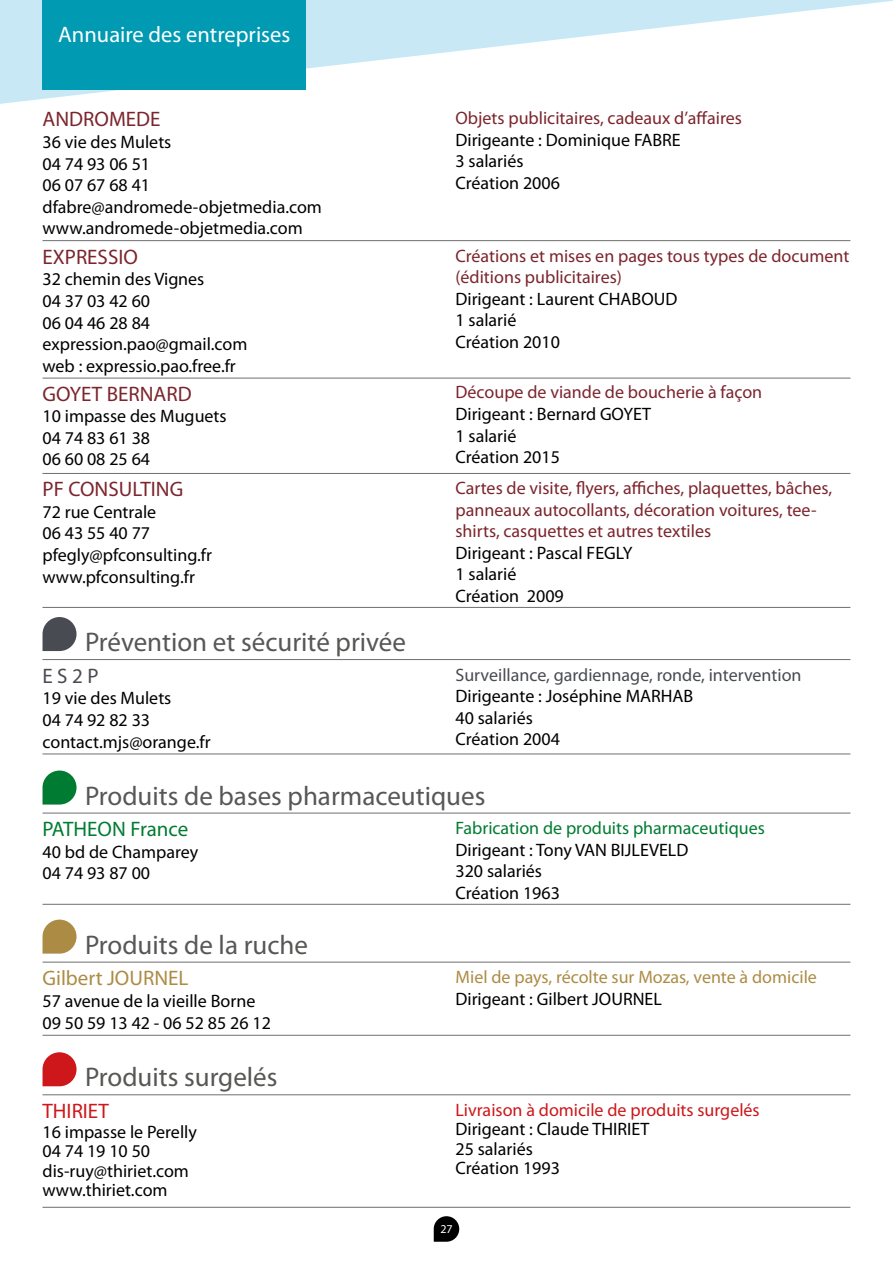
<style>
.page{position:relative;width:893px;height:1263px;background:#fff}
.page>*{position:absolute;margin:0;border:0;box-sizing:border-box;transform-origin:0 0}
.t1{font:27px "Myriad Pro";color:#575756}
.t2{font:22.5px "Myriad Pro";color:#fff}
.t3{font:21px "Myriad Pro";color:#7c252d}
.t4{font:21px "Myriad Pro";color:#ac8c45}
.t5{font:21px "Myriad Pro";color:#007c32}
.t6{font:21px "Myriad Pro";color:#cd171a}
.t7{font:21px "Myriad Pro";color:#494b52}
.t8{font:18px/21.6px "Myriad Pro";color:#000}
.t9{font:18px/21.6px "Myriad Pro";color:#7c252d}
.t10{font:18px "Myriad Pro";color:#494b52}
.t11{font:18px "Myriad Pro";color:#ac8c45}
.t12{font:18px "Myriad Pro";color:#007c32}
.t13{font:18px "Myriad Pro";color:#cd171a}
.t14{font:12px "Myriad Pro";color:#fff}
</style>
<div class="page">
<svg style="left:434px;top:1216px;width:25px;height:26px"></svg>
<svg style="left:0;top:0;width:893px;height:104px"></svg>
<div style="left:43px;top:0;width:263px;height:89px;background:#009ab2"></div>
<hr style="left:43px;top:240px;width:807px;height:1px;background:#706f6f">
<hr style="left:43px;top:378px;width:807px;height:1px;background:#706f6f">
<hr style="left:43px;top:607px;width:807px;height:1px;background:#706f6f">
<hr style="left:43px;top:473px;width:807px;height:1px;background:#706f6f">
<svg style="left:43px;top:617px;width:34px;height:34px"></svg>
<svg style="left:43px;top:770px;width:34px;height:34px"></svg>
<svg style="left:43px;top:919px;width:34px;height:35px"></svg>
<svg style="left:43px;top:1052px;width:34px;height:34px"></svg>
<hr style="left:43px;top:659px;width:807px;height:1px;background:#706f6f">
<hr style="left:43px;top:813px;width:807px;height:1px;background:#706f6f">
<hr style="left:43px;top:962px;width:807px;height:1px;background:#706f6f">
<hr style="left:43px;top:1094px;width:807px;height:1px;background:#706f6f">
<hr style="left:43px;top:753px;width:807px;height:1px;background:#706f6f">
<hr style="left:43px;top:904px;width:807px;height:1px;background:#706f6f">
<hr style="left:43px;top:1035px;width:807px;height:1px;background:#706f6f">
<hr style="left:43px;top:1207px;width:807px;height:1px;background:#706f6f">
<p class="t2" style="left:58px;top:21px;width:234px">Annuaire des entreprises</p>
<p class="t3" style="left:43px;top:106px;width:120px">ANDROMEDE</p>
<p class="t8" style="left:43px;top:131px;width:281px">36 vie des Mulets<br>04 74 93 06 51<br>06 07 67 68 41 dfabre@andromede-objetmedia.com www.andromede-objetmedia.com</p>
<p class="t3" style="left:43px;top:244px;width:97px">EXPRESSIO</p>
<p class="t8" style="left:43px;top:268px;width:206px">32 chemin des Vignes<br>04 37 03 42 60<br>06 04 46 28 84 expression.pao@gmail.com web : expressio.pao.free.fr</p>
<p class="t3" style="left:43px;top:381px;width:151px">GOYET BERNARD</p>
<p class="t8" style="left:43px;top:405px;width:186px">10 impasse des Muguets<br>04 74 83 61 38<br>06 60 08 25 64</p>
<p class="t3" style="left:43px;top:476px;width:142px">PF CONSULTING</p>
<p class="t8" style="left:43px;top:501px;width:171px">72 rue Centrale<br>06 43 55 40 77 pfegly@pfconsulting.fr www.pfconsulting.fr</p>
<h1 class="t1" style="left:85px;top:625px;width:322px">Prévention et sécurité privée</h1>
<p class="t7" style="left:43px;top:663px;width:57px">E S 2 P</p>
<p class="t8" style="left:43px;top:687px;width:170px">19 vie des Mulets<br>04 74 92 82 33 contact.mjs@orange.fr</p>
<p class="t9" style="left:455px;top:107px;width:288px">Objets publicitaires, cadeaux d’affaires</p>
<p class="t8" style="left:455px;top:129px;width:227px">Dirigeante : Dominique FABRE<br>3 salariés<br>Création 2006</p>
<p class="t9" style="left:455px;top:244px;width:395px">Créations et mises en pages tous types de document (éditions publicitaires)</p>
<p class="t8" style="left:455px;top:288px;width:223px">Dirigeant : Laurent CHABOUD<br>1 salarié<br>Création 2010</p>
<p class="t9" style="left:455px;top:381px;width:308px">Découpe de viande de boucherie à façon</p>
<p class="t8" style="left:455px;top:403px;width:197px">Dirigeant : Bernard GOYET<br>1 salarié<br>Création 2015</p>
<p class="t9" style="left:455px;top:477px;width:378px">Cartes de visite, flyers, affiches, plaquettes, bâches, panneaux autocollants, décoration voitures, tee&shy;shirts, casquettes et autres textiles</p>
<p class="t8" style="left:455px;top:542px;width:179px">Dirigeant : Pascal FEGLY<br>1 salarié<br>Création 2009</p>
<p class="t10" style="left:455px;top:663px;width:348px">Surveillance, gardiennage, ronde, intervention</p>
<p class="t8" style="left:455px;top:685px;width:239px">Dirigeante : Joséphine MARHAB<br>40 salariés<br>Création 2004</p>
<h1 class="t1" style="left:85px;top:779px;width:402px">Produits de bases pharmaceutiques</h1>
<p class="t5" style="left:43px;top:816px;width:147px">PATHEON France</p>
<p class="t8" style="left:43px;top:841px;width:157px">40 bd de Champarey<br>04 74 93 87 00</p>
<h1 class="t1" style="left:85px;top:928px;width:224px">Produits de la ruche</h1>
<p class="t4" style="left:43px;top:965px;width:147px">Gilbert JOURNEL</p>
<p class="t8" style="left:43px;top:990px;width:230px">57 avenue de la vieille Borne<br>09 50 59 13 42 - 06 52 85 26 12</p>
<h1 class="t1" style="left:85px;top:1060px;width:194px">Produits surgelés</h1>
<p class="t6" style="left:43px;top:1098px;width:68px">THIRIET</p>
<p class="t8" style="left:43px;top:1121px;width:156px;line-height:19.5px">16 impasse le Perelly<br>04 74 19 10 50 dis-ruy@thiriet.com www.thiriet.com</p>
<p class="t12" style="left:455px;top:817px;width:311px">Fabrication de produits pharmaceutiques</p>
<p class="t8" style="left:455px;top:838px;width:234px">Dirigeant : Tony VAN BIJLEVELD<br>320 salariés<br>Création 1963</p>
<p class="t11" style="left:455px;top:966px;width:363px">Miel de pays, récolte sur Mozas, vente à domicile</p>
<p class="t8" style="left:455px;top:987px;width:208px">Dirigeant : Gilbert JOURNEL</p>
<p class="t13" style="left:455px;top:1098px;width:306px">Livraison à domicile de produits surgelés</p>
<p class="t8" style="left:455px;top:1119px;width:195px;line-height:19.5px">Dirigeant : Claude THIRIET<br>25 salariés<br>Création 1993</p>
<p class="t14" style="left:440px;top:1222px;width:14px">27</p>
</div>
